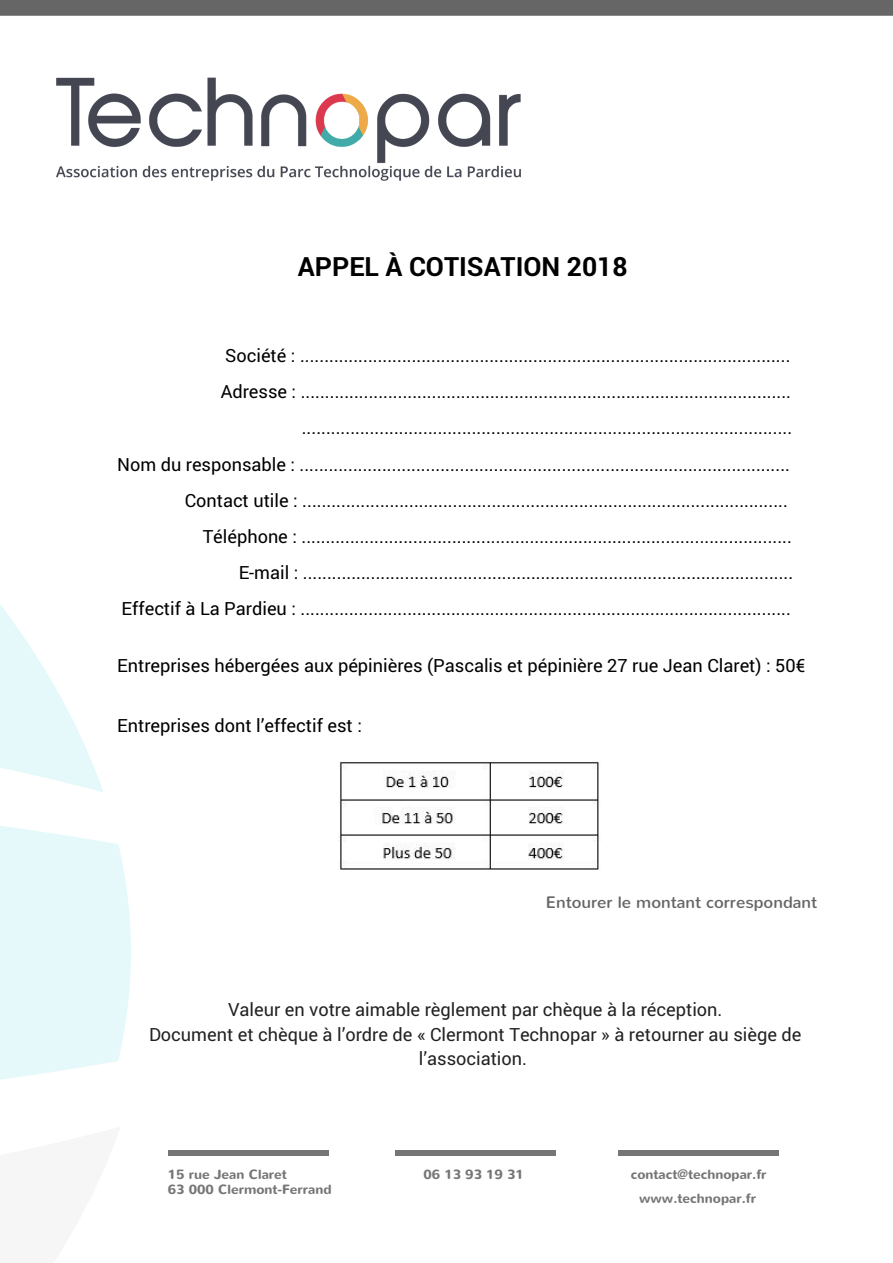
<style>
.page{position:relative;width:893px;height:1263px;background:#fff}
.page>*{position:absolute;margin:0;border:0;box-sizing:border-box;transform-origin:0 0}
.t1{font:700 26.55px "Roboto";color:#000}
.t2{font:18.15px/36px "Roboto";color:#000;text-align:right}
.t3{font:18.15px/24.8px "Roboto";color:#222;text-align:center}
.t4{font:16.5px "Nunito";color:#666}
.t5{font:700 13.2px/23.7px "Nunito";color:#767676;text-align:center}
</style>
<div class="page">
<svg style="left:0;top:826px;width:131px;height:254px;background:#e7f9fb"></svg>
<svg style="left:0;top:604px;width:103px;height:188px"></svg>
<div style="left:0;top:0;width:893px;height:16px;background:#666"></div>
<div style="left:395px;top:1150px;width:161px;height:5px;background:#767676"></div>
<div style="left:168px;top:1150px;width:161px;height:5px;background:#767676"></div>
<div style="left:618px;top:1150px;width:161px;height:5px;background:#767676"></div>
<img style="left:0;top:15px;width:628px;height:166px">
<img style="left:338px;top:761px;width:262px;height:109px">
<h1 class="t1" style="left:298px;top:248px;width:331px">APPEL À COTISATION 2018</h1>
<p class="t2" style="left:117px;top:337px;width:678px">Société : .....................................................................................................<br>Adresse : ..................................................................................................... .....................................................................................................<br>Nom du responsable : .....................................................................................................<br>Contact utile : ....................................................................................................<br>Téléphone : .....................................................................................................<br>E-mail : .....................................................................................................<br>Effectif à La Pardieu : .....................................................................................................</p>
<p class="t2" style="left:117px;top:646px;width:690px">Entreprises hébergées aux pépinières (Pascalis et pépinière 27 rue Jean Claret) : 50€</p>
<p class="t2" style="left:117px;top:707px;width:246px">Entreprises dont l’effectif est :</p>
<p class="t4" style="left:546px;top:891px;width:273px">Entourer le montant correspondant</p>
<p class="t3" style="left:149px;top:996px;width:654px">Valeur en votre aimable règlement par chèque à la réception.<br>Document et chèque à l’ordre de « Clermont Technopar » à retourner au siège de l’association.</p>
<p class="t5" style="left:168px;top:1168px;width:165px;line-height:14.7px;text-align:left">15 rue Jean Claret<br>63 000 Clermont-Ferrand</p>
<p class="t5" style="left:423px;top:1163px;width:102px">06 13 93 19 31</p>
<p class="t5" style="left:631px;top:1163px;width:137px">contact@technopar.fr www.technopar.fr</p>
</div>
